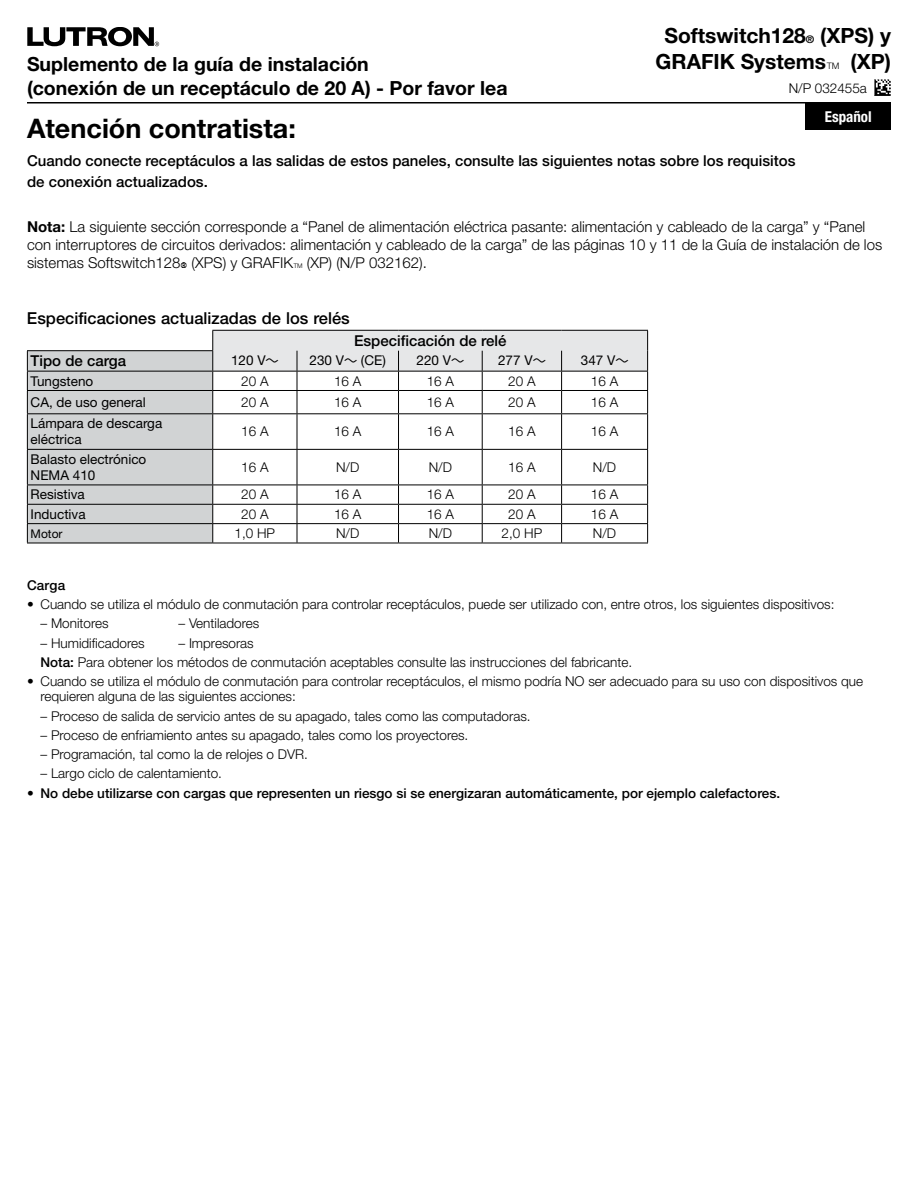
<style>
.page{position:relative;width:918px;height:1188px;background:#fff}
.page>*{position:absolute;margin:0;border:0;box-sizing:border-box;transform-origin:0 0}
.t1{font:700 27px "Helvetica Neue LT Std";color:#000}
.t2{font:700 21px/25.2px "Helvetica Neue LT Std";color:#000;text-align:center}
.t3{font:700 19.5px/24px "Helvetica Neue LT Std";color:#000}
.t4{font:500 16.5px "Helvetica Neue LT Std";color:#000}
.t5{font:300 15px/18px "Helvetica Neue LT Std";color:#000}
.t6{font:500 15px/21px "Helvetica Neue LT Std";color:#000}
.t7{font:700 condensed 15px "Helvetica Neue LT Std";color:#fff}
.t8{font:300 13.5px/19.4px "Helvetica Neue LT Std";color:#000}
.t9{font:13.5px/16.2px "Helvetica Neue LT Std";color:#000}
.t10{font:500 13.5px "Helvetica Neue LT Std";color:#000}
.t11{font:12px "Helvetica Neue LT Std";color:#000}
.s1{font-size:10.5px}
.s2{font-family:"acdc";font-weight:400}
.s3{font-weight:700}
.s4{font-family:"acdc";font-weight:400;font-size:18px}
.s5{font-family:"acdc"}
.s6{font-weight:500}
.s7{font-weight:300}
</style>
<div class="page">
<svg style="left:27px;top:27px;width:132px;height:19px"></svg>
<hr style="left:27px;top:102px;width:864px;height:2px;background:#000">
<svg style="left:27px;top:330px;width:621px;height:213px"></svg>
<hr style="left:27px;top:543px;width:186px;height:1px;background:#000">
<hr style="left:213px;top:543px;width:84px;height:1px;background:#000">
<hr style="left:297px;top:543px;width:102px;height:1px;background:#000">
<hr style="left:399px;top:543px;width:83px;height:1px;background:#000">
<hr style="left:482px;top:543px;width:80px;height:1px;background:#000">
<hr style="left:562px;top:543px;width:86px;height:1px;background:#000">
<img style="left:874px;top:79px;width:17px;height:17px">
<div style="left:806px;top:103px;width:85px;height:27px;background:#000"></div>
<h3 class="t3" style="left:27px;top:52px;width:482px">Suplemento de la guía de instalación<br>(conexión de un receptáculo de 20 A) - Por favor lea</h3>
<h2 class="t2" style="left:656px;top:23px;width:237px">Softswitch128<span class="s1">®</span> (XPS) y<br>GRAFIK Systems<span class="s2">T</span> (XP)</h2>
<p class="t8" style="left:789px;top:78px;width:80px">N/P 032455a</p>
<p class="t7" style="left:825px;top:107px;width:48px">Español</p>
<h1 class="t1" style="left:27px;top:111px;width:270px">Atención contratista:</h1>
<p class="t6" style="left:27px;top:150px;width:770px">Cuando conecte receptáculos a las salidas de estos paneles, consulte las siguientes notas sobre los requisitos de conexión actualizados.</p>
<p class="t5" style="left:27px;top:218px;width:857px"><span class="s3">Nota:</span> La siguiente sección corresponde a “Panel de alimentación eléctrica pasante: alimentación y cableado de la carga” y “Panel con interruptores de circuitos derivados: alimentación y cableado de la carga” de las páginas 10 y 11 de la Guía de instalación de los sistemas Softswitch128<span class="s4">R</span> (XPS) y GRAFIK<span class="s2">T</span> (XP) (N/P 032162).</p>
<p class="t4" style="left:27px;top:308px;width:324px">Especificaciones actualizadas de los relés</p>
<p class="t6" style="left:354px;top:330px;width:154px">Especificación de relé</p>
<p class="t6" style="left:31px;top:350px;width:97px">Tipo de carga</p>
<p class="t9" style="left:231px;top:352px;width:49px">120 V<span class="s5">~</span></p>
<p class="t9" style="left:310px;top:352px;width:78px">230 V<span class="s5">~</span> (CE)</p>
<p class="t9" style="left:417px;top:352px;width:49px">220 V<span class="s5">~</span></p>
<p class="t9" style="left:498px;top:352px;width:49px">277 V<span class="s5">~</span></p>
<p class="t9" style="left:581px;top:352px;width:49px">347 V<span class="s5">~</span></p>
<p class="t9" style="left:31px;top:373px;width:64px">Tungsteno</p>
<p class="t8" style="left:241px;top:371px;width:29px">20 A</p>
<p class="t8" style="left:334px;top:371px;width:29px">16 A</p>
<p class="t8" style="left:427px;top:371px;width:29px">16 A</p>
<p class="t8" style="left:508px;top:371px;width:29px">20 A</p>
<p class="t8" style="left:591px;top:371px;width:29px">16 A</p>
<p class="t9" style="left:31px;top:394px;width:117px">CA, de uso general</p>
<p class="t8" style="left:241px;top:392px;width:29px">20 A</p>
<p class="t8" style="left:334px;top:392px;width:29px">16 A</p>
<p class="t8" style="left:427px;top:392px;width:29px">16 A</p>
<p class="t8" style="left:508px;top:392px;width:29px">20 A</p>
<p class="t8" style="left:591px;top:392px;width:29px">16 A</p>
<p class="t9" style="left:31px;top:415px;width:133px">Lámpara de descarga eléctrica</p>
<p class="t8" style="left:241px;top:422px;width:29px">16 A</p>
<p class="t8" style="left:334px;top:422px;width:29px">16 A</p>
<p class="t8" style="left:427px;top:422px;width:29px">16 A</p>
<p class="t8" style="left:508px;top:422px;width:29px">16 A</p>
<p class="t8" style="left:591px;top:422px;width:29px">16 A</p>
<p class="t9" style="left:31px;top:451px;width:117px">Balasto electrónico<br>NEMA 410</p>
<p class="t8" style="left:241px;top:457px;width:29px">16 A</p>
<p class="t8" style="left:336px;top:457px;width:25px">N/D</p>
<p class="t8" style="left:429px;top:457px;width:25px">N/D</p>
<p class="t8" style="left:508px;top:457px;width:29px">16 A</p>
<p class="t8" style="left:593px;top:457px;width:25px">N/D</p>
<p class="t9" style="left:31px;top:486px;width:56px">Resistiva</p>
<p class="t8" style="left:241px;top:485px;width:29px">20 A</p>
<p class="t8" style="left:334px;top:485px;width:29px">16 A</p>
<p class="t8" style="left:427px;top:485px;width:29px">16 A</p>
<p class="t8" style="left:508px;top:485px;width:29px">20 A</p>
<p class="t8" style="left:591px;top:485px;width:29px">16 A</p>
<p class="t9" style="left:31px;top:506px;width:57px">Inductiva</p>
<p class="t8" style="left:241px;top:504px;width:29px">20 A</p>
<p class="t8" style="left:334px;top:504px;width:29px">16 A</p>
<p class="t8" style="left:427px;top:504px;width:29px">16 A</p>
<p class="t8" style="left:508px;top:504px;width:29px">20 A</p>
<p class="t8" style="left:591px;top:504px;width:29px">16 A</p>
<p class="t11" style="left:31px;top:526px;width:34px">Motor</p>
<p class="t8" style="left:235px;top:523px;width:42px">1,0 HP</p>
<p class="t8" style="left:336px;top:523px;width:25px">N/D</p>
<p class="t8" style="left:429px;top:523px;width:25px">N/D</p>
<p class="t8" style="left:502px;top:523px;width:42px">2,0 HP</p>
<p class="t8" style="left:593px;top:523px;width:25px">N/D</p>
<p class="t10" style="left:27px;top:577px;width:40px">Carga</p>
<p class="t8" style="left:27px;top:594px;width:809px">• Cuando se utiliza el módulo de conmutación para controlar receptáculos, puede ser utilizado con, entre otros, los siguientes dispositivos:</p>
<p class="t8" style="left:41px;top:613px;width:70px">– Monitores</p>
<p class="t8" style="left:178px;top:613px;width:82px">– Ventiladores</p>
<p class="t8" style="left:41px;top:633px;width:106px">– Humidificadores</p>
<p class="t8" style="left:41px;top:633px;width:593px;text-indent:138px">– Impresoras<br><span class="s6">Nota:</span> Para obtener los métodos de conmutación aceptables consulte las instrucciones del fabricante.</p>
<p class="t8" style="left:41px;top:674px;width:824px;line-height:15px;text-indent:-14px">• Cuando se utiliza el módulo de conmutación para controlar receptáculos, el mismo podría NO ser adecuado para su uso con dispositivos que requieren alguna de las siguientes acciones:</p>
<p class="t8" style="left:41px;top:706px;width:492px">– Proceso de salida de servicio antes de su apagado, tales como las computadoras.</p>
<p class="t8" style="left:41px;top:725px;width:429px">– Proceso de enfriamiento antes su apagado, tales como los proyectores.</p>
<p class="t8" style="left:41px;top:744px;width:269px">– Programación, tal como la de relojes o DVR.</p>
<p class="t8" style="left:41px;top:764px;width:183px">– Largo ciclo de calentamiento.</p>
<p class="t10" style="left:27px;top:785px;width:755px"><span class="s7">•</span> No debe utilizarse con cargas que representen un riesgo si se energizaran automáticamente, por ejemplo calefactores.</p>
</div>
